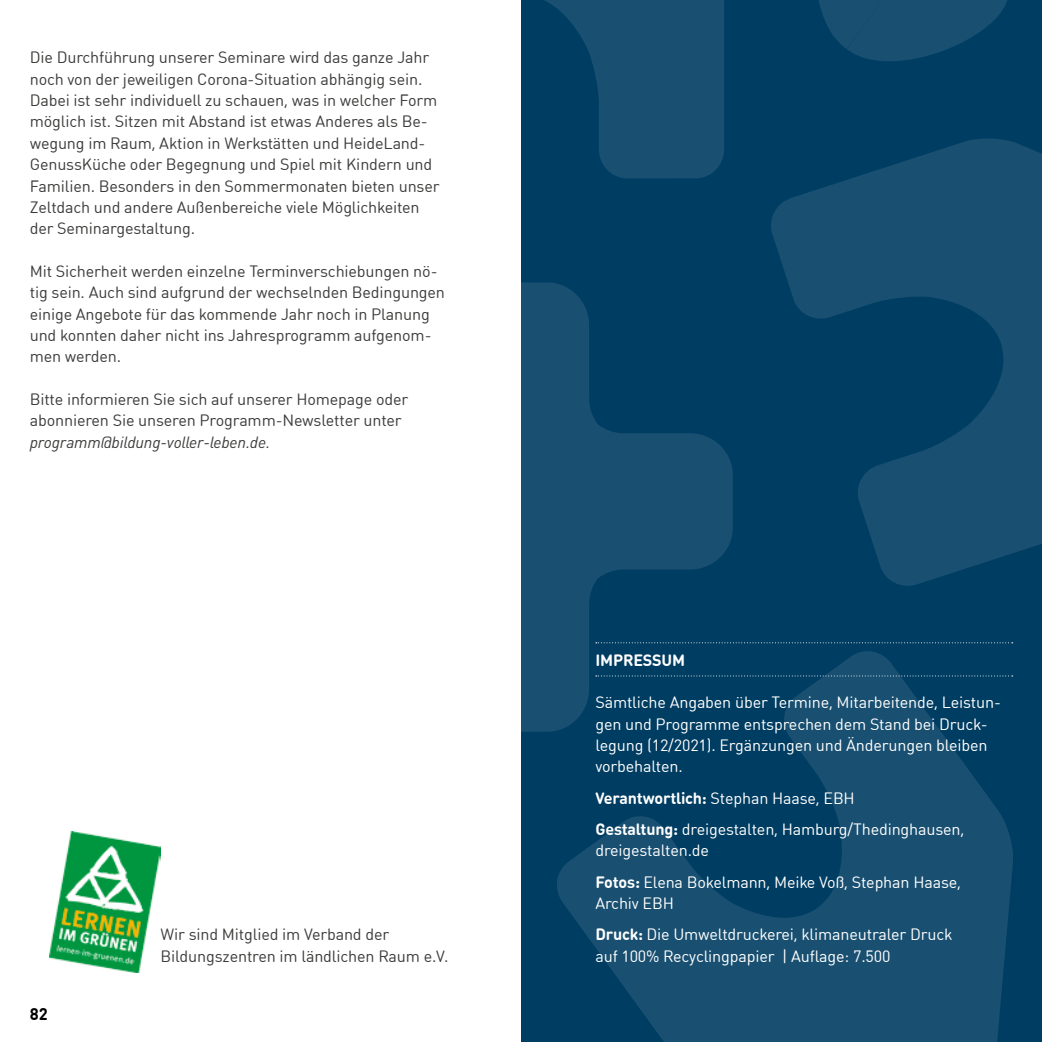
<style>
.page{position:relative;width:1042px;height:1042px;background:#fff}
.page>*{position:absolute;margin:0;border:0;box-sizing:border-box;transform-origin:0 0}
.t1{font:700 16.62px "DIN Round Offc";color:#000}
.t2{font:16.1px/21.3px "DIN Round Offc";letter-spacing:-.01em;color:#3c3c3b}
.t3{font:16.1px/21.3px "DIN Round Offc";letter-spacing:-.01em;color:#fff}
.t4{font:italic 16.1px "DINOT";letter-spacing:-.01em;color:#3c3c3b}
.t5{font:700 16.1px "DIN Round Offc";letter-spacing:-.01em;color:#fff}
.s1{font-weight:700}
</style>
<div class="page">
<div style="left:521px;top:0;width:521px;height:1042px;background:#003d62"></div>
<svg style="left:819px;top:0;width:188px;height:61px"></svg>
<svg style="left:544px;top:0;width:180px;height:178px;fill:#195071"></svg>
<svg style="left:557px;top:651px;width:457px;height:391px;fill:#195071"></svg>
<svg style="left:771px;top:138px;width:271px;height:448px;fill:#195071"></svg>
<svg style="left:521px;top:282px;width:212px;height:450px;fill:#195071"></svg>
<svg style="left:596px;top:642px;width:417px;height:1px"></svg>
<svg style="left:596px;top:675px;width:417px;height:1px"></svg>
<img style="left:50px;top:831px;width:110px;height:141px">
<p class="t2" style="left:30px;top:47px;width:411px">Die Durchführung unserer Seminare wird das ganze Jahr noch von der jeweiligen Corona-Situation abhängig sein.<br>Dabei ist sehr individuell zu schauen, was in welcher Form möglich ist. Sitzen mit Abstand ist etwas Anderes als Be&shy;wegung im Raum, Aktion in Werkstätten und HeideLand-GenussKüche oder Begegnung und Spiel mit Kindern und Familien. Besonders in den Sommermonaten bieten unser Zeltdach und andere Außenbereiche viele Möglichkeiten der Seminargestaltung.</p>
<p class="t2" style="left:30px;top:260px;width:417px">Mit Sicherheit werden einzelne Terminverschiebungen nö&shy;tig sein. Auch sind aufgrund der wechselnden Bedingungen einige Angebote für das kommende Jahr noch in Planung und konnten daher nicht ins Jahresprogramm aufgenom&shy;men werden.</p>
<p class="t2" style="left:30px;top:388px;width:380px">Bitte informieren Sie sich auf unserer Homepage oder abonnieren Sie unseren Programm-Newsletter unter</p>
<p class="t4" style="left:30px;top:431px;width:242px">programm@bildung-voller-leben.de.</p>
<p class="t1" style="left:30px;top:1003px;width:20px">82</p>
<p class="t2" style="left:160px;top:923px;width:289px">Wir sind Mitglied im Verband der<br>Bildungszentren im ländlichen Raum e.V.</p>
<p class="t5" style="left:595px;top:649px;width:91px">IMPRESSUM</p>
<p class="t3" style="left:595px;top:691px;width:407px">Sämtliche Angaben über Termine, Mitarbeitende, Leistun&shy;gen und Programme entsprechen dem Stand bei Druck&shy;legung (12/2021). Ergänzungen und Änderungen bleiben vorbehalten.</p>
<p class="t3" style="left:595px;top:782px;width:370px;line-height:31.3px"><span class="s1">Verantwortlich:</span> Stephan Haase, EBH<br><span class="s1">Gestaltung:</span> dreigestalten, Hamburg/Thedinghausen,</p>
<p class="t3" style="left:595px;top:834px;width:367px;line-height:31.3px">dreigestalten.de<br><span class="s1">Fotos:</span> Elena Bokelmann, Meike Voß, Stephan Haase,</p>
<p class="t3" style="left:595px;top:887px;width:358px;line-height:31.3px">Archiv EBH<br><span class="s1">Druck:</span> Die Umweltdruckerei, klimaneutraler Druck</p>
<p class="t3" style="left:595px;top:945px;width:296px">auf 100% Recyclingpapier | Auflage: 7.500</p>
</div>
